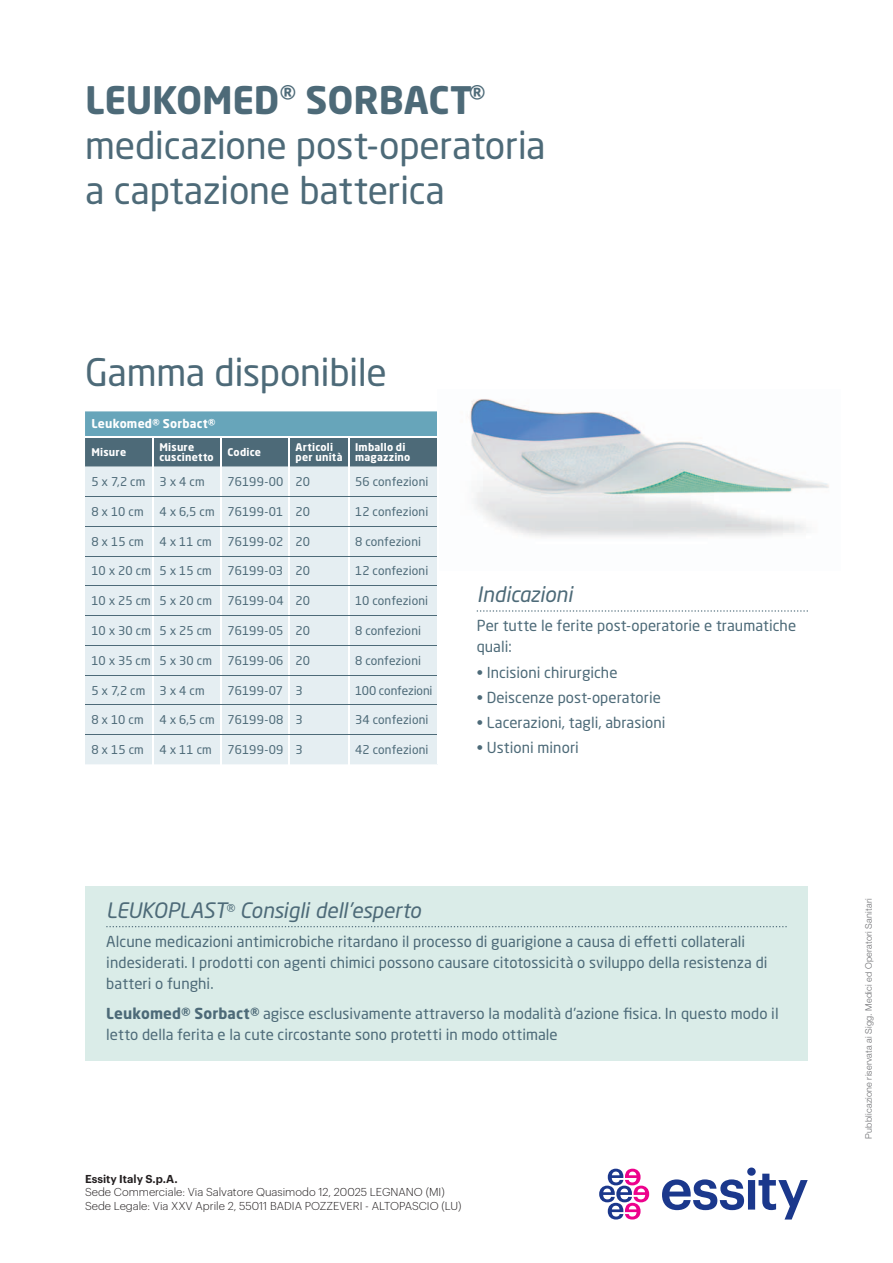
<style>
.page{position:relative;width:893px;height:1263px;background:#fff}
.page>*{position:absolute;margin:0;border:0;box-sizing:border-box;transform-origin:0 0}
.t1{font:37.5px/45px "Neo Sans W1 G";letter-spacing:-.01em;color:#4d6a78}
.t2{font:italic 21px "Neo Sans W1 G";letter-spacing:-.01em;color:#4d6a78}
.t3{font:15px/21px "Neo Sans W1 G";color:#4d6a78}
.t4{font:12px "Neo Sans W1 G";letter-spacing:.01em;color:#4d6a78}
.t5{font:700 12px "Neo Sans W1 G";letter-spacing:.02em;color:#fff}
.t6{font:12px "Neo Sans W1 G";letter-spacing:-.01em;color:#4d6a78}
.t7{font:300 11.25px/13.5px "Graphik";color:#231f20}
.t8{font:600 11.25px "Graphik";color:#231f20}
.t9{font:700 10.5px/10.5px "Neo Sans W1 G";letter-spacing:.02em;color:#fff}
.t10{font:300 9px "Helvetica Neue LT Std";letter-spacing:.025em;color:#6c6d70}
.s1{font-weight:700}
.s2{font-size:14.7px}
</style>
<div class="page">
<img style="left:469px;top:399px;width:360px;height:138px">
<div style="left:85px;top:887px;width:723px;height:174px;background:#daece8"></div>
<svg style="left:662px;top:1167px;width:146px;height:52px"></svg>
<svg style="left:599px;top:1169px;width:50px;height:50px"></svg>
<svg style="left:106px;top:926px;width:681px;height:1px"></svg>
<svg style="left:85px;top:411px;width:352px;height:353px;background:#d0dee4"></svg>
<hr style="left:85px;top:496px;width:136px;height:1px;background:#4d6a78">
<hr style="left:85px;top:526px;width:136px;height:1px;background:#4d6a78">
<hr style="left:85px;top:556px;width:136px;height:1px;background:#4d6a78">
<hr style="left:85px;top:585px;width:136px;height:1px;background:#4d6a78">
<hr style="left:85px;top:615px;width:136px;height:1px;background:#4d6a78">
<hr style="left:85px;top:645px;width:136px;height:1px;background:#4d6a78">
<hr style="left:85px;top:675px;width:136px;height:1px;background:#4d6a78">
<hr style="left:85px;top:704px;width:136px;height:1px;background:#4d6a78">
<hr style="left:85px;top:734px;width:136px;height:1px;background:#4d6a78">
<hr style="left:221px;top:496px;width:68px;height:1px;background:#4d6a78">
<hr style="left:349px;top:496px;width:88px;height:1px;background:#4d6a78">
<hr style="left:221px;top:526px;width:68px;height:1px;background:#4d6a78">
<hr style="left:349px;top:526px;width:88px;height:1px;background:#4d6a78">
<hr style="left:221px;top:556px;width:68px;height:1px;background:#4d6a78">
<hr style="left:349px;top:556px;width:88px;height:1px;background:#4d6a78">
<hr style="left:221px;top:585px;width:68px;height:1px;background:#4d6a78">
<hr style="left:349px;top:585px;width:88px;height:1px;background:#4d6a78">
<hr style="left:221px;top:615px;width:68px;height:1px;background:#4d6a78">
<hr style="left:349px;top:615px;width:88px;height:1px;background:#4d6a78">
<hr style="left:221px;top:645px;width:68px;height:1px;background:#4d6a78">
<hr style="left:349px;top:645px;width:88px;height:1px;background:#4d6a78">
<hr style="left:221px;top:675px;width:68px;height:1px;background:#4d6a78">
<hr style="left:349px;top:675px;width:88px;height:1px;background:#4d6a78">
<hr style="left:221px;top:704px;width:68px;height:1px;background:#4d6a78">
<hr style="left:349px;top:704px;width:88px;height:1px;background:#4d6a78">
<hr style="left:221px;top:734px;width:68px;height:1px;background:#4d6a78">
<hr style="left:349px;top:734px;width:88px;height:1px;background:#4d6a78">
<hr style="left:289px;top:496px;width:60px;height:1px;background:#4d6a78">
<hr style="left:289px;top:526px;width:60px;height:1px;background:#4d6a78">
<hr style="left:289px;top:556px;width:60px;height:1px;background:#4d6a78">
<hr style="left:289px;top:585px;width:60px;height:1px;background:#4d6a78">
<hr style="left:289px;top:615px;width:60px;height:1px;background:#4d6a78">
<hr style="left:289px;top:645px;width:60px;height:1px;background:#4d6a78">
<hr style="left:289px;top:675px;width:60px;height:1px;background:#4d6a78">
<hr style="left:289px;top:704px;width:60px;height:1px;background:#4d6a78">
<hr style="left:289px;top:734px;width:60px;height:1px;background:#4d6a78">
<hr style="left:85px;top:436px;width:354px;height:2px;background:#fff">
<svg style="left:477px;top:610px;width:331px;height:1px"></svg>
<h1 class="t1" style="left:85px;top:78px;width:462px"><span class="s1">LEUKOMED</span><sup>®</sup> <span class="s1">SORBACT</span><sup>® </sup>medicazione post-operatoria a captazione batterica</h1>
<h1 class="t1" style="left:85px;top:350px;width:303px">Gamma disponibile</h1>
<p class="t5" style="left:91px;top:417px;width:126px">Leukomed® Sorbact®</p>
<p class="t9" style="left:91px;top:447px;width:36px">Misure</p>
<p class="t9" style="left:159px;top:442px;width:56px">Misure cuscinetto</p>
<p class="t9" style="left:227px;top:447px;width:35px">Codice</p>
<p class="t9" style="left:296px;top:442px;width:49px">Articoli per unità</p>
<p class="t9" style="left:355px;top:442px;width:57px">Imballo di magazzino</p>
<p class="t4" style="left:91px;top:475px;width:115px">5 x 7,2 cm 3 x 4 cm</p>
<p class="t4" style="left:227px;top:475px;width:84px">76199-00 20</p>
<p class="t4" style="left:355px;top:475px;width:75px">56 confezioni</p>
<p class="t4" style="left:91px;top:505px;width:54px">8 x 10 cm</p>
<p class="t4" style="left:159px;top:505px;width:152px">4 x 6,5 cm 76199-01 20</p>
<p class="t4" style="left:355px;top:505px;width:75px">12 confezioni</p>
<p class="t4" style="left:91px;top:534px;width:54px">8 x 15 cm</p>
<p class="t4" style="left:159px;top:534px;width:54px">4 x 11 cm</p>
<p class="t4" style="left:228px;top:534px;width:84px">76199-02 20</p>
<p class="t4" style="left:355px;top:534px;width:67px">8 confezioni</p>
<p class="t4" style="left:91px;top:564px;width:122px">10 x 20 cm 5 x 15 cm</p>
<p class="t4" style="left:227px;top:564px;width:84px">76199-03 20</p>
<p class="t4" style="left:355px;top:564px;width:75px">12 confezioni</p>
<p class="t4" style="left:91px;top:594px;width:122px">10 x 25 cm 5 x 20 cm</p>
<p class="t4" style="left:227px;top:594px;width:84px">76199-04 20</p>
<p class="t4" style="left:355px;top:594px;width:75px">10 confezioni</p>
<p class="t4" style="left:91px;top:624px;width:122px">10 x 30 cm 5 x 25 cm</p>
<p class="t4" style="left:227px;top:624px;width:84px">76199-05 20</p>
<p class="t4" style="left:355px;top:624px;width:67px">8 confezioni</p>
<p class="t4" style="left:91px;top:653px;width:122px">10 x 35 cm 5 x 30 cm</p>
<p class="t4" style="left:227px;top:653px;width:84px">76199-06 20</p>
<p class="t4" style="left:355px;top:653px;width:67px">8 confezioni</p>
<p class="t4" style="left:91px;top:683px;width:115px">5 x 7,2 cm 3 x 4 cm</p>
<p class="t4" style="left:227px;top:683px;width:77px">76199-07 3</p>
<p class="t6" style="left:355px;top:683px;width:79px">100 confezioni</p>
<p class="t4" style="left:91px;top:713px;width:54px">8 x 10 cm</p>
<p class="t4" style="left:159px;top:713px;width:145px">4 x 6,5 cm 76199-08 3</p>
<p class="t4" style="left:355px;top:713px;width:75px">34 confezioni</p>
<p class="t4" style="left:91px;top:743px;width:54px">8 x 15 cm</p>
<p class="t4" style="left:159px;top:743px;width:54px">4 x 11 cm</p>
<p class="t4" style="left:227px;top:743px;width:77px">76199-09 3</p>
<p class="t4" style="left:355px;top:743px;width:75px">42 confezioni</p>
<h2 class="t2" style="left:477px;top:582px;width:97px">Indicazioni</h2>
<p class="t3" style="left:477px;top:616px;width:321px">Per tutte le ferite post-operatorie e traumatiche quali:</p>
<p class="t3" style="left:477px;top:662px;width:142px">• Incisioni chirurgiche</p>
<p class="t3" style="left:477px;top:687px;width:186px">• Deiscenze post-operatorie</p>
<p class="t3" style="left:477px;top:712px;width:190px">• Lacerazioni, tagli, abrasioni</p>
<p class="t3" style="left:477px;top:738px;width:104px">• Ustioni minori</p>
<h2 class="t2" style="left:106px;top:898px;width:316px">LEUKOPLAST<span class="s2">®</span> Consigli dell’esperto</h2>
<p class="t3" style="left:106px;top:931px;width:663px">Alcune medicazioni antimicrobiche ritardano il processo di guarigione a causa di effetti collaterali indesiderati. I prodotti con agenti chimici possono causare citotossicità o sviluppo della resistenza di batteri o funghi.</p>
<p class="t3" style="left:106px;top:1003px;width:674px"><span class="s1">Leukomed® Sorbact®</span> agisce esclusivamente attraverso la modalità d’azione fisica. In questo modo il letto della ferita e la cute circostante sono protetti in modo ottimale</p>
<p class="t8" style="left:85px;top:1172px;width:94px">Essity Italy S.p.A.</p>
<p class="t7" style="left:85px;top:1185px;width:378px">Sede Commerciale: Via Salvatore Quasimodo 12, 20025 LEGNANO (MI)<br>Sede Legale: Via XXV Aprile 2, 55011 BADIA POZZEVERI - ALTOPASCIO (LU)</p>
<p class="t10" style="left:865px;top:1138px;width:241px;rotate:-90deg">Pubblicazione riservata ai Sigg. Medici ed Operatori Sanitari</p>
</div>
